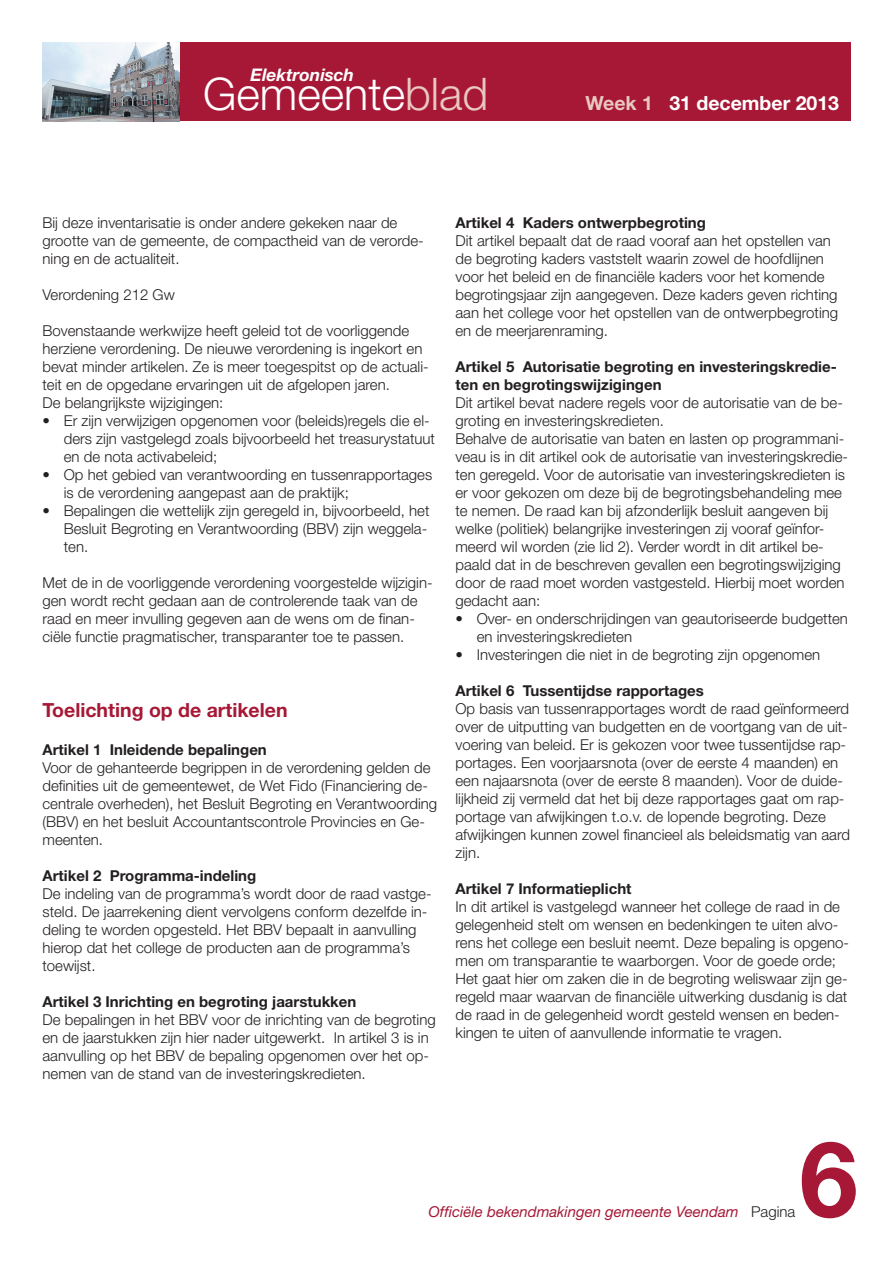
<style>
.page{position:relative;width:893px;height:1263px;background:#fff}
.page>*{position:absolute;margin:0;border:0;box-sizing:border-box;transform-origin:0 0}
.t1{font:700 105px "Helvetica Neue LT Std";color:#a61836}
.t2{font:300 45px "Helvetica Neue LT Std";color:#fff}
.t3{font:700 19.5px "Helvetica Neue LT Std";color:#a61836}
.t4{font:700 19.5px "Helvetica Neue LT Std";color:#fff}
.t5{font:italic 700 17.4px "Helvetica Neue LT Std";color:#fff}
.t6{font:300 15px/18px "Helvetica Neue LT Std";color:#231f20}
.t7{font:700 15px/18px "Helvetica Neue LT Std";color:#231f20}
.t8{font:italic 15px "Helvetica Neue LT Std";color:#a61836}
.s1{color:#e9c7c3}
.s2{font-weight:300;font-style:normal;color:#231f20}
</style>
<div class="page">
<div style="left:43px;top:43px;width:807px;height:78px;background:#a61836"></div>
<img style="left:43px;top:43px;width:137px;height:78px">
<p class="t5" style="left:250px;top:68px;width:105px">Elektronisch</p>
<h2 class="t2" style="left:203px;top:78px;width:287px">Gemeente<span class="s1">blad</span></h2>
<h3 class="t4" style="left:585px;top:97px;width:255px"><span class="s1">Week 1</span> 31 december 2013</h3>
<p class="t6" style="left:43px;top:215px;width:383px">Bij deze inventarisatie is onder andere gekeken naar de grootte van de gemeente, de compactheid van de verorde&shy;ning en de actualiteit.</p>
<p class="t6" style="left:43px;top:287px;width:134px">Verordening 212 Gw</p>
<p class="t6" style="left:43px;top:323px;width:388px">Bovenstaande werkwijze heeft geleid tot de voorliggende herziene verordening. De nieuwe verordening is ingekort en bevat minder artikelen. Ze is meer toegespitst op de actuali&shy;teit en de opgedane ervaringen uit de afgelopen jaren.<br>De belangrijkste wijzigingen:</p>
<p class="t6" style="left:64px;top:413px;width:373px;text-indent:-21px">• Er zijn verwijzigen opgenomen voor (beleids)regels die el&shy;ders zijn vastgelegd zoals bijvoorbeeld het treasurystatuut en de nota activabeleid;</p>
<p class="t6" style="left:64px;top:467px;width:370px;text-indent:-21px">• Op het gebied van verantwoording en tussenrapportages is de verordening aangepast aan de praktijk;</p>
<p class="t6" style="left:64px;top:503px;width:367px;text-indent:-21px">• Bepalingen die wettelijk zijn geregeld in, bijvoorbeeld, het<br>Besluit Begroting en Verantwoording (BBV) zijn weggela&shy;ten.</p>
<p class="t6" style="left:43px;top:575px;width:392px">Met de in de voorliggende verordening voorgestelde wijzigin&shy;gen wordt recht gedaan aan de controlerende taak van de raad en meer invulling gegeven aan de wens om de finan&shy;ciële functie pragmatischer, transparanter toe te passen.</p>
<h3 class="t3" style="left:43px;top:703px;width:247px">Toelichting op de artikelen</h3>
<p class="t7" style="left:43px;top:742px;width:226px">Artikel 1 Inleidende bepalingen</p>
<p class="t6" style="left:43px;top:760px;width:396px">Voor de gehanteerde begrippen in de verordening gelden de definities uit de gemeentewet, de Wet Fido (Financiering de&shy;centrale overheden), het Besluit Begroting en Verantwoording (BBV) en het besluit Accountantscontrole Provincies en Ge&shy;meenten.</p>
<p class="t7" style="left:43px;top:868px;width:215px">Artikel 2 Programma-indeling</p>
<p class="t6" style="left:43px;top:886px;width:391px">De indeling van de programma’s wordt door de raad vastge&shy;steld. De jaarrekening dient vervolgens conform dezelfde in&shy;deling te worden opgesteld. Het BBV bepaalt in aanvulling hierop dat het college de producten aan de programma’s toewijst.</p>
<p class="t7" style="left:43px;top:994px;width:315px">Artikel 3 Inrichting en begroting jaarstukken</p>
<p class="t6" style="left:43px;top:1012px;width:395px">De bepalingen in het BBV voor de inrichting van de begroting en de jaarstukken zijn hier nader uitgewerkt. In artikel 3 is in aanvulling op het BBV de bepaling opgenomen over het op&shy;nemen van de stand van de investeringskredieten.</p>
<p class="t7" style="left:455px;top:215px;width:252px">Artikel 4 Kaders ontwerpbegroting</p>
<p class="t6" style="left:455px;top:233px;width:384px">Dit artikel bepaalt dat de raad vooraf aan het opstellen van de begroting kaders vaststelt waarin zowel de hoofdlijnen voor het beleid en de financiële kaders voor het komende begrotingsjaar zijn aangegeven. Deze kaders geven richting aan het college voor het opstellen van de ontwerpbegroting en de meerjarenraming.</p>
<p class="t7" style="left:455px;top:359px;width:383px">Artikel 5 Autorisatie begroting en investeringskredie&shy;ten en begrotingswijzigingen</p>
<p class="t6" style="left:455px;top:395px;width:394px">Dit artikel bevat nadere regels voor de autorisatie van de be&shy;groting en investeringskredieten.<br>Behalve de autorisatie van baten en lasten op programmani&shy;veau is in dit artikel ook de autorisatie van investeringskredie&shy;ten geregeld. Voor de autorisatie van investeringskredieten is er voor gekozen om deze bij de begrotingsbehandeling mee te nemen. De raad kan bij afzonderlijk besluit aangeven bij welke (politiek) belangrijke investeringen zij vooraf geïnfor&shy;meerd wil worden (zie lid 2). Verder wordt in dit artikel be&shy;paald dat in de beschreven gevallen een begrotingswijziging door de raad moet worden vastgesteld. Hierbij moet worden gedacht aan:</p>
<p class="t6" style="left:477px;top:611px;width:373px;text-indent:-21px">• Over- en onderschrijdingen van geautoriseerde budgetten en investeringskredieten</p>
<p class="t6" style="left:455px;top:647px;width:366px">• Investeringen die niet in de begroting zijn opgenomen</p>
<p class="t7" style="left:455px;top:683px;width:250px">Artikel 6 Tussentijdse rapportages</p>
<p class="t6" style="left:455px;top:701px;width:396px">Op basis van tussenrapportages wordt de raad geïnformeerd over de uitputting van budgetten en de voortgang van de uit&shy;voering van beleid. Er is gekozen voor twee tussentijdse rap&shy;portages. Een voorjaarsnota (over de eerste 4 maanden) en een najaarsnota (over de eerste 8 maanden). Voor de duide&shy;lijkheid zij vermeld dat het bij deze rapportages gaat om rap&shy;portage van afwijkingen t.o.v. de lopende begroting. Deze afwijkingen kunnen zowel financieel als beleidsmatig van aard zijn.</p>
<p class="t7" style="left:455px;top:881px;width:177px">Artikel 7 Informatieplicht</p>
<p class="t6" style="left:455px;top:899px;width:395px">In dit artikel is vastgelegd wanneer het college de raad in de gelegenheid stelt om wensen en bedenkingen te uiten alvo&shy;rens het college een besluit neemt. Deze bepaling is opgeno&shy;men om transparantie te waarborgen. Voor de goede orde; Het gaat hier om zaken die in de begroting weliswaar zijn ge&shy;regeld maar waarvan de financiële uitwerking dusdanig is dat de raad in de gelegenheid wordt gesteld wensen en beden&shy;kingen te uiten of aanvullende informatie te vragen.</p>
<h1 class="t1" style="left:800px;top:1142px;width:60px">6</h1>
<p class="t8" style="left:429px;top:1206px;width:368px">Officiële bekendmakingen gemeente Veendam <span class="s2">Pagina</span></p>
</div>
